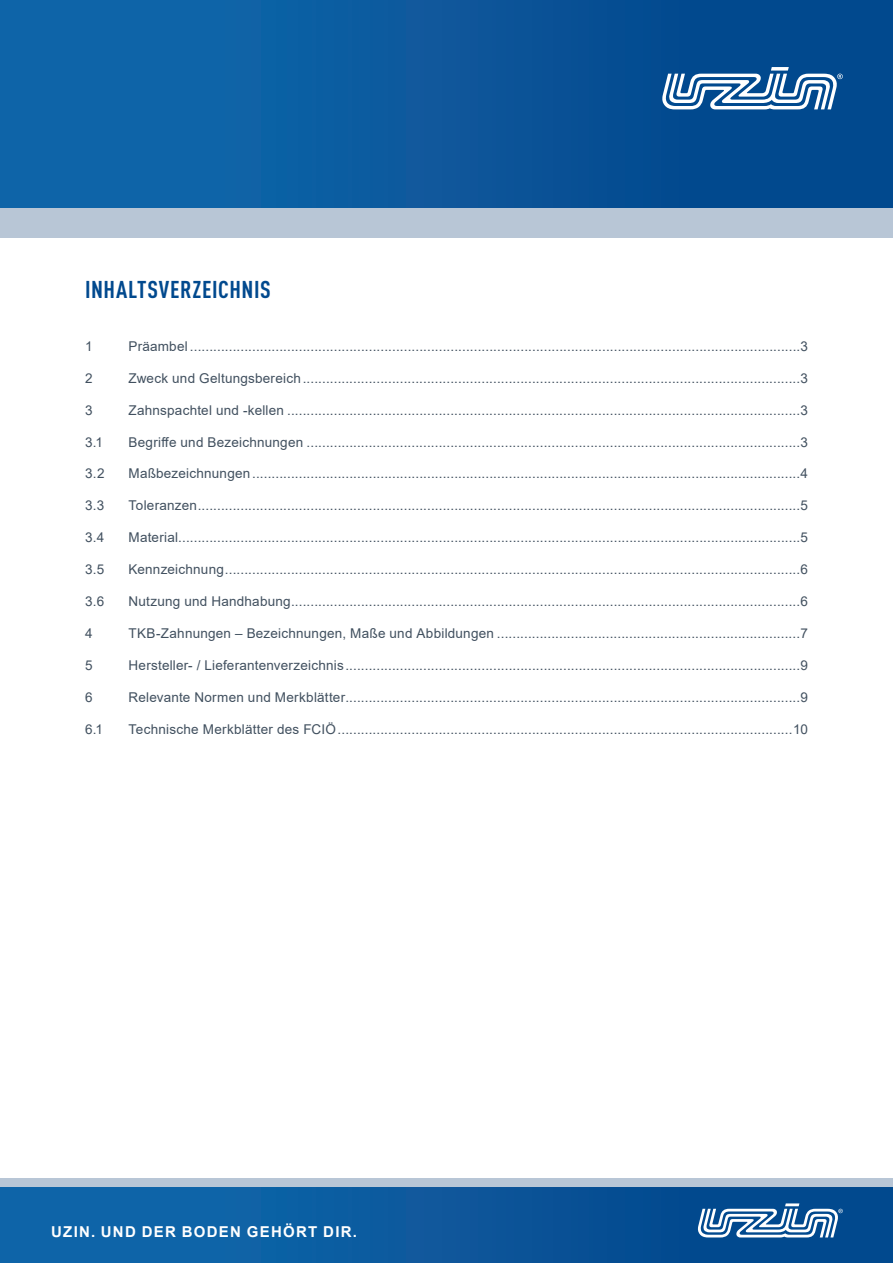
<style>
.page{position:relative;width:893px;height:1263px;background:#fff}
.page>*{position:absolute;margin:0;border:0;box-sizing:border-box;transform-origin:0 0}
.Fliesstext_Block{font:700 condensed 24px "DIN Pro";letter-spacing:.025em;color:#01498e}
.t1{font:700 15px "Arial";letter-spacing:.085em;color:#fff}
.BU_Links_VERSAL{font:13.5px "Arial";letter-spacing:.015em;color:#41505f}
</style>
<div class="page">
<div style="left:0;top:1186px;width:893px;height:77px;background:linear-gradient(to right,#1269ad,#01448a)"></div>
<div style="left:0;top:1178px;width:893px;height:8px;background:#b8c6d6"></div>
<div style="left:0;top:0;width:893px;height:208px;background:linear-gradient(to right,#1269ad,#01448a)"></div>
<div style="left:0;top:208px;width:893px;height:30px;background:#b8c6d6"></div>
<svg style="left:698px;top:1203px;width:145px;height:34px"></svg>
<svg style="left:662px;top:67px;width:181px;height:42px"></svg>
<p class="Fliesstext_Block" style="left:85px;top:271px;width:187px">INHALTSVERZEICHNIS</p>
<p class="BU_Links_VERSAL" style="left:85px;top:337px;width:9px">1</p>
<p class="BU_Links_VERSAL" style="left:129px;top:337px;width:681px">Präambel .............................................................................................................................................................3</p>
<p class="BU_Links_VERSAL" style="left:85px;top:369px;width:9px">2</p>
<p class="BU_Links_VERSAL" style="left:129px;top:369px;width:681px">Zweck und Geltungsbereich................................................................................................................................3</p>
<p class="BU_Links_VERSAL" style="left:85px;top:401px;width:9px">3</p>
<p class="BU_Links_VERSAL" style="left:129px;top:401px;width:681px">Zahnspachtel und -kellen ....................................................................................................................................3</p>
<p class="BU_Links_VERSAL" style="left:85px;top:432px;width:20px">3.1</p>
<p class="BU_Links_VERSAL" style="left:129px;top:432px;width:681px">Begriffe und Bezeichnungen ...............................................................................................................................3</p>
<p class="BU_Links_VERSAL" style="left:85px;top:464px;width:21px">3.2</p>
<p class="BU_Links_VERSAL" style="left:129px;top:464px;width:681px">Maßbezeichnungen.............................................................................................................................................4</p>
<p class="BU_Links_VERSAL" style="left:85px;top:496px;width:21px">3.3</p>
<p class="BU_Links_VERSAL" style="left:129px;top:496px;width:681px">Toleranzen...........................................................................................................................................................5</p>
<p class="BU_Links_VERSAL" style="left:85px;top:528px;width:21px">3.4</p>
<p class="BU_Links_VERSAL" style="left:129px;top:528px;width:681px">Material................................................................................................................................................................5</p>
<p class="BU_Links_VERSAL" style="left:85px;top:560px;width:21px">3.5</p>
<p class="BU_Links_VERSAL" style="left:129px;top:560px;width:681px">Kennzeichnung....................................................................................................................................................6</p>
<p class="BU_Links_VERSAL" style="left:85px;top:592px;width:21px">3.6</p>
<p class="BU_Links_VERSAL" style="left:129px;top:592px;width:681px">Nutzung und Handhabung...................................................................................................................................6</p>
<p class="BU_Links_VERSAL" style="left:85px;top:624px;width:9px">4</p>
<p class="BU_Links_VERSAL" style="left:129px;top:624px;width:681px">TKB-Zahnungen – Bezeichnungen, Maße und Abbildungen ..............................................................................7</p>
<p class="BU_Links_VERSAL" style="left:85px;top:656px;width:9px">5</p>
<p class="BU_Links_VERSAL" style="left:129px;top:656px;width:681px">Hersteller- / Lieferantenverzeichnis.....................................................................................................................9</p>
<p class="BU_Links_VERSAL" style="left:85px;top:688px;width:9px">6</p>
<p class="BU_Links_VERSAL" style="left:129px;top:688px;width:681px">Relevante Normen und Merkblätter.....................................................................................................................9</p>
<p class="BU_Links_VERSAL" style="left:85px;top:719px;width:19px">6.1</p>
<p class="BU_Links_VERSAL" style="left:129px;top:719px;width:681px">Technische Merkblätter des FCIÖ.....................................................................................................................10</p>
<p class="t1" style="left:51px;top:1221px;width:307px">UZIN. UND DER BODEN GEHÖRT DIR.</p>
</div>
